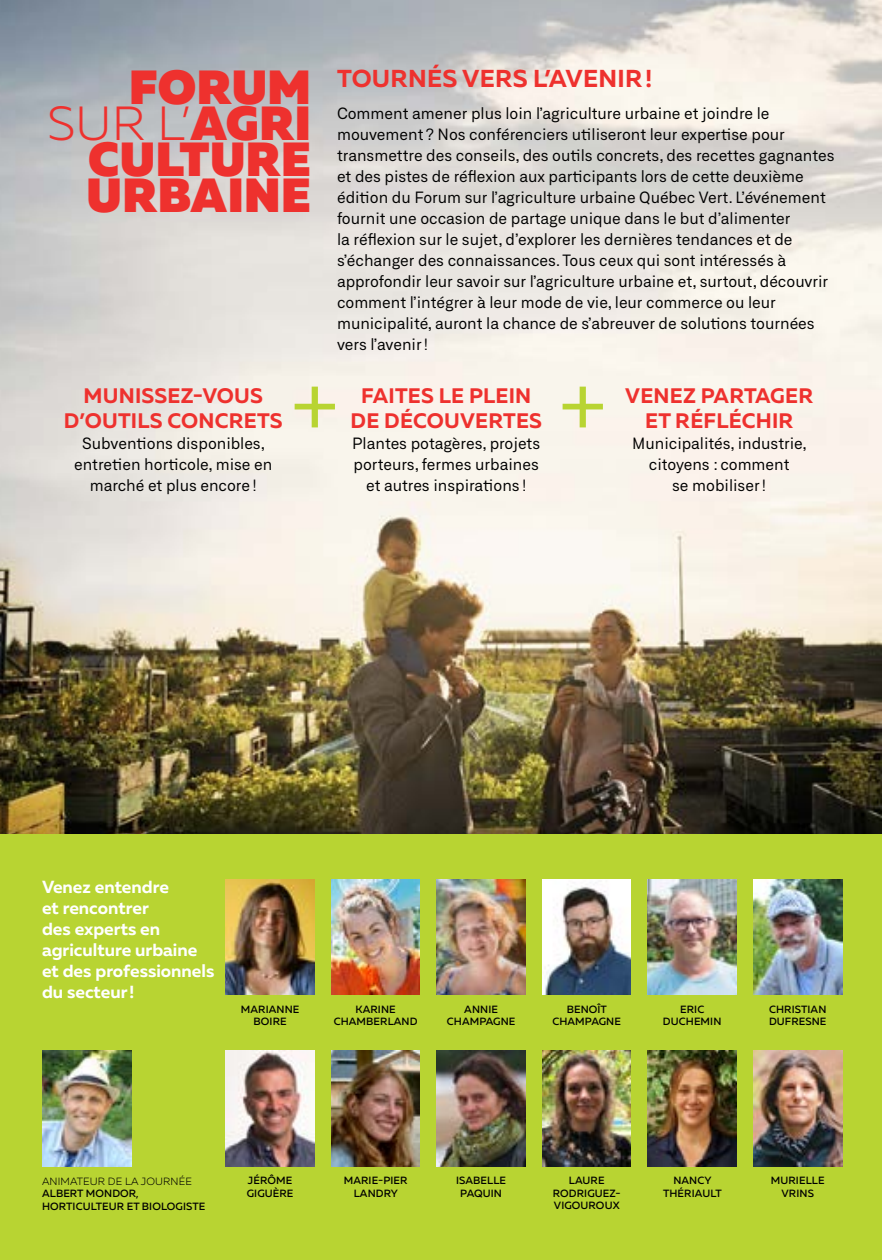
<style>
.page{position:relative;width:882px;height:1260px;background:#fff}
.page>*{position:absolute;margin:0;border:0;box-sizing:border-box;transform-origin:0 0}
.t1{font:84px "Neufile Grotesk";color:#b8d432}
.t2{font:900 47.95px/35.9px "Muller";letter-spacing:.01em;color:#ee312e;text-align:right}
.t3{font:700 24.5px "Muller";letter-spacing:.01em;color:#ee312e}
.t4{font:700 21px/25.2px "Muller";letter-spacing:.01em;color:#ee312e;text-align:center}
.t5{font:700 17.5px/21px "Muller";color:#fff}
.t6{font:15.75px/21px "Neufile Grotesk";color:#000;text-align:center}
.t7{font:500 10.5px/12.6px "Muller";letter-spacing:.01em;color:#000;text-align:center}
.t8{font:300 10.5px "Muller";letter-spacing:.01em;color:#000}
.s1{font-weight:300}
</style>
<div class="page">
<img style="left:0;top:0;width:882px;height:835px">
<div style="left:0;top:835px;width:882px;height:425px;background:#b8d432"></div>
<img style="left:226px;top:879px;width:88px;height:116px">
<img style="left:331px;top:879px;width:89px;height:116px">
<img style="left:437px;top:879px;width:88px;height:116px">
<img style="left:542px;top:879px;width:89px;height:116px">
<img style="left:648px;top:879px;width:88px;height:116px">
<img style="left:753px;top:879px;width:89px;height:116px">
<img style="left:226px;top:1051px;width:88px;height:115px">
<img style="left:331px;top:1051px;width:89px;height:115px">
<img style="left:437px;top:1051px;width:88px;height:115px">
<img style="left:542px;top:1051px;width:89px;height:115px">
<img style="left:648px;top:1051px;width:88px;height:115px">
<img style="left:753px;top:1051px;width:89px;height:115px">
<img style="left:43px;top:1051px;width:88px;height:115px">
<h2 class="t2" style="left:47px;top:70px;width:265px">FORUM<br><span class="s1">SUR L’</span>AGRI<br>CULTURE<br>URBAINE</h2>
<h3 class="t3" style="left:337px;top:63px;width:316px">TOURNÉS VERS L’AVENIR!</h3>
<p class="t6" style="left:337px;top:102px;width:499px;text-align:left">Comment amener plus loin l’agriculture urbaine et joindre le mouvement? Nos conférenciers utiliseront leur expertise pour transmettre des conseils, des outils concrets, des recettes gagnantes et des pistes de réflexion aux participants lors de cette deuxième édition du Forum sur l’agriculture urbaine Québec Vert. L’événement fournit une occasion de partage unique dans le but d’alimenter<br>la réflexion sur le sujet, d’explorer les dernières tendances et de s’échanger des connaissances. Tous ceux qui sont intéressés à approfondir leur savoir sur l’agriculture urbaine et, surtout, découvrir comment l’intégrer à leur mode de vie, leur commerce ou leur municipalité, auront la chance de s’abreuver de solutions tournées vers l’avenir!</p>
<h3 class="t4" style="left:64px;top:383px;width:220px">MUNISSEZ-VOUS<br>D’OUTILS CONCRETS</h3>
<p class="t6" style="left:74px;top:432px;width:200px">Subventions disponibles, entretien horticole, mise en marché et plus encore!</p>
<h1 class="t1" style="left:289px;top:351px;width:54px">+</h1>
<h1 class="t1" style="left:557px;top:351px;width:54px">+</h1>
<h3 class="t4" style="left:351px;top:383px;width:193px">FAITES LE PLEIN<br>DE DÉCOUVERTES</h3>
<p class="t6" style="left:352px;top:432px;width:189px">Plantes potagères, projets porteurs, fermes urbaines et autres inspirations !</p>
<h3 class="t4" style="left:625px;top:383px;width:189px">VENEZ PARTAGER<br>ET RÉFLÉCHIR</h3>
<p class="t6" style="left:632px;top:432px;width:176px">Municipalités, industrie, citoyens : comment<br>se mobiliser!</p>
<p class="t5" style="left:42px;top:876px;width:174px">Venez entendre<br>et rencontrer<br>des experts en agriculture urbaine et des professionnels du secteur!</p>
<p class="t7" style="left:241px;top:1002px;width:60px">MARIANNE<br>BOIRE</p>
<p class="t7" style="left:334px;top:1002px;width:85px">KARINE<br>CHAMBERLAND</p>
<p class="t7" style="left:447px;top:1002px;width:70px">ANNIE<br>CHAMPAGNE</p>
<p class="t7" style="left:552px;top:1002px;width:70px">BENOÎT<br>CHAMPAGNE</p>
<p class="t7" style="left:663px;top:1002px;width:60px">ERIC<br>DUCHEMIN</p>
<p class="t7" style="left:769px;top:1002px;width:59px;text-align:left">CHRISTIAN<br>DUFRESNE</p>
<p class="t8" style="left:42px;top:1175px;width:151px">ANIMATEUR DE LA JOURNÉE</p>
<p class="t7" style="left:42px;top:1187px;width:165px;text-align:left">ALBERT MONDOR,<br>HORTICULTEUR ET BIOLOGISTE</p>
<p class="t7" style="left:247px;top:1174px;width:48px;text-align:left">JÉRÔME<br>GIGUÈRE</p>
<p class="t7" style="left:344px;top:1174px;width:65px">MARIE-PIER<br>LANDRY</p>
<p class="t7" style="left:456px;top:1174px;width:51px">ISABELLE<br>PAQUIN</p>
<p class="t7" style="left:553px;top:1174px;width:69px">LAURE<br>RODRIGUEZ-<br>VIGOUROUX</p>
<p class="t7" style="left:663px;top:1174px;width:60px">NANCY<br>THÉRIAULT</p>
<p class="t7" style="left:771px;top:1174px;width:55px">MURIELLE<br>VRINS</p>
</div>
